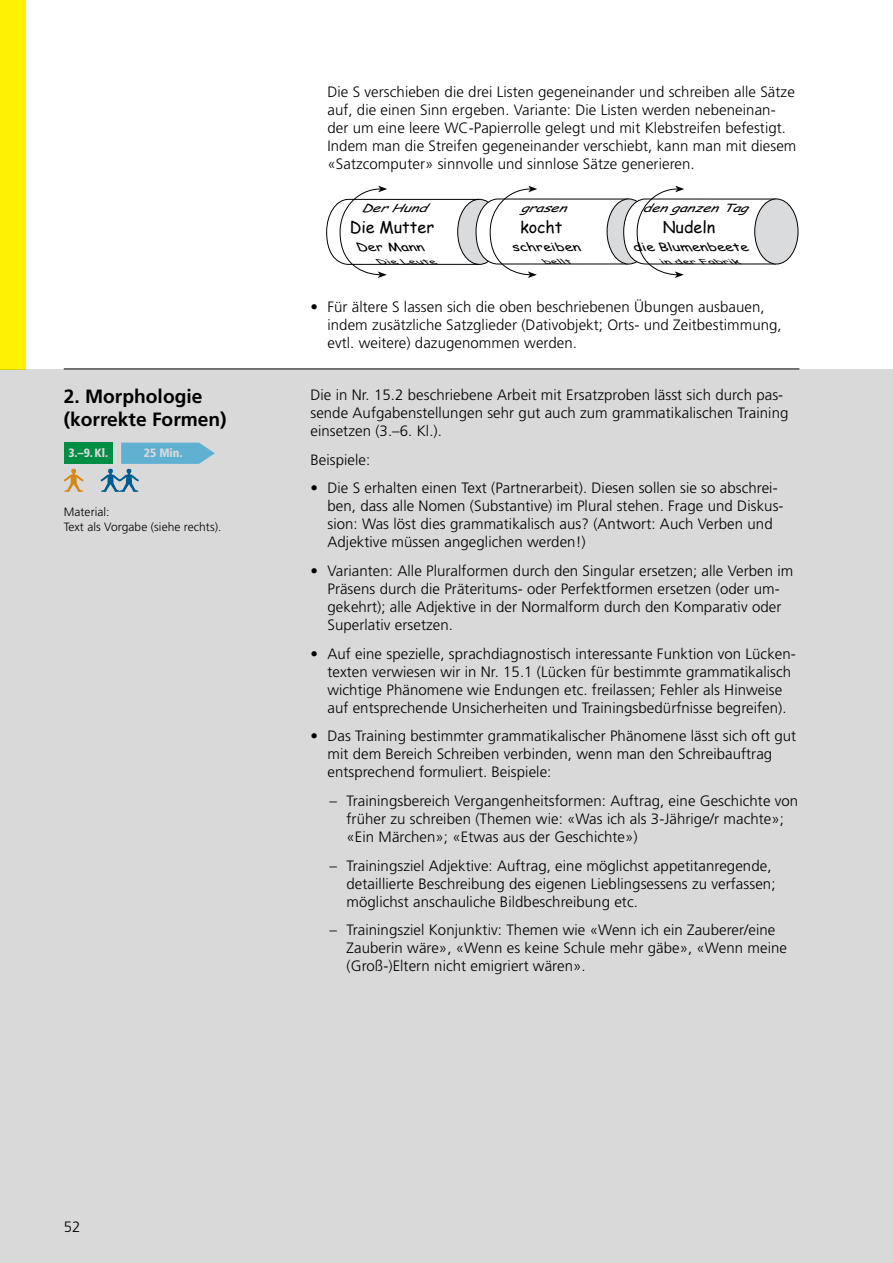
<style>
.page{position:relative;width:893px;height:1263px;background:#fff}
.page>*{position:absolute;margin:0;border:0;box-sizing:border-box;transform-origin:0 0}
.t1{font:700 19.2px/23.1px "Frutiger";color:#000}
.t2{font:16.2px "Comic Sans MS";color:#000}
.t3{font:300 15px/18px "Frutiger";letter-spacing:.005em;color:#000}
.t4{font:300 12px/14.4px "Frutiger";letter-spacing:.005em;color:#000}
.t5{font:900 condensed 12px "Frutiger";color:#fff}
.t6{font:italic 11.25px "Comic Sans MS";color:#000;scale:1.33 1}
.t7{font:italic 10.95px "Comic Sans MS";color:#000;scale:1.33 1}
.t8{font:italic 6.6px "Comic Sans MS";color:#000;scale:2 1}
</style>
<div class="page">
<div style="left:755px;top:199px;width:43px;height:65px;background:#dadbdc;border-radius:50%"></div>
<svg style="left:326px;top:186px;width:451px;height:92px"></svg>
<div style="left:0;top:0;width:26px;height:369px;background:#fff200"></div>
<div style="left:0;top:369px;width:893px;height:894px;background:#d9d9d9"></div>
<p class="t1" style="left:64px;top:385px;width:164px">2. Morphologie (korrekte Formen)</p>
<p class="t5" style="left:68px;top:446px;width:41px">3.–9. Kl.</p>
<p class="t5" style="left:144px;top:446px;width:40px">25 Min.</p>
<p class="t4" style="left:64px;top:505px;width:159px">Material:<br>Text als Vorgabe (siehe rechts).</p>
<p class="t3" style="left:327px;top:83px;width:470px">Die S verschieben die drei Listen gegeneinander und schreiben alle Sätze auf, die einen Sinn ergeben. Variante: Die Listen werden nebeneinan&shy;der um eine leere WC-Papierrolle gelegt und mit Klebstreifen befestigt.<br>Indem man die Streifen gegeneinander verschiebt, kann man mit diesem «Satzcomputer» sinnvolle und sinnlose Sätze generieren.</p>
<p class="t7" style="left:361px;top:200px;width:57px">DerHund</p>
<p class="t7" style="left:520px;top:199px;width:42px">grasen</p>
<p class="t7" style="left:642px;top:199px;width:87px">denganzenTag</p>
<p class="t2" style="left:350px;top:215px;width:86px">Die Mutter</p>
<p class="t6" style="left:358px;top:239px;width:57px">DerMann</p>
<p class="t2" style="left:520px;top:215px;width:44px">kocht</p>
<p class="t6" style="left:514px;top:239px;width:58px">schreiben</p>
<p class="t2" style="left:663px;top:215px;width:54px">Nudeln</p>
<p class="t6" style="left:635px;top:239px;width:94px">dieBlumenbeete</p>
<p class="t8" style="left:379px;top:257px;width:36px">DieLeute</p>
<p class="t8" style="left:545px;top:256px;width:20px">bellt</p>
<p class="t8" style="left:662px;top:256px;width:46px">inderFabrik</p>
<p class="t3" style="left:327px;top:298px;width:456px;text-indent:-17px">• Für ältere S lassen sich die oben beschriebenen Übungen ausbauen, indem zusätzliche Satzglieder (Dativobjekt; Orts- und Zeitbestimmung, evtl. weitere) dazugenommen werden.</p>
<p class="t3" style="left:310px;top:386px;width:479px">Die in Nr. 15.2 beschriebene Arbeit mit Ersatzproben lässt sich durch pas&shy;sende Aufgabenstellungen sehr gut auch zum grammatikalischen Training einsetzen (3.–6. Kl.).</p>
<p class="t3" style="left:310px;top:450px;width:61px">Beispiele:</p>
<p class="t3" style="left:327px;top:479px;width:458px;text-indent:-17px">• Die S erhalten einen Text (Partnerarbeit). Diesen sollen sie so abschrei&shy;ben, dass alle Nomen (Substantive) im Plural stehen. Frage und Diskus&shy;sion: Was löst dies grammatikalisch aus? (Antwort: Auch Verben und Adjektive müssen angeglichen werden!)</p>
<p class="t3" style="left:327px;top:562px;width:467px;text-indent:-17px">• Varianten: Alle Pluralformen durch den Singular ersetzen; alle Verben im Präsens durch die Präteritums- oder Perfektformen ersetzen (oder um&shy;gekehrt); alle Adjektive in der Normalform durch den Komparativ oder Superlativ ersetzen.</p>
<p class="t3" style="left:327px;top:644px;width:470px;text-indent:-17px">• Auf eine spezielle, sprachdiagnostisch interessante Funktion von Lücken&shy;texten verwiesen wir in Nr. 15.1 (Lücken für bestimmte grammatikalisch wichtige Phänomene wie Endungen etc. freilassen; Fehler als Hinweise auf entsprechende Unsicherheiten und Trainingsbedürfnisse begreifen).</p>
<p class="t3" style="left:327px;top:727px;width:470px;text-indent:-17px">• Das Training bestimmter grammatikalischer Phänomene lässt sich oft gut mit dem Bereich Schreiben verbinden, wenn man den Schreibauftrag entsprechend formuliert. Beispiele:</p>
<p class="t3" style="left:347px;top:792px;width:453px;text-indent:-17px">– Trainingsbereich Vergangenheitsformen: Auftrag, eine Geschichte von früher zu schreiben (Themen wie: «Was ich als 3-Jährige/r machte»; «Ein Märchen»; «Etwas aus der Geschichte»)</p>
<p class="t3" style="left:347px;top:856px;width:430px;text-indent:-17px">– Trainingsziel Adjektive: Auftrag, eine möglichst appetitanregende, detaillierte Beschreibung des eigenen Lieblingsessens zu verfassen; möglichst anschauliche Bildbeschreibung etc.</p>
<p class="t3" style="left:347px;top:921px;width:442px;text-indent:-17px">– Trainingsziel Konjunktiv: Themen wie «Wenn ich ein Zauberer/eine<br>Zauberin wäre», «Wenn es keine Schule mehr gäbe», «Wenn meine (Groß-)Eltern nicht emigriert wären».</p>
<p class="t3" style="left:64px;top:1218px;width:18px">52</p>
</div>
